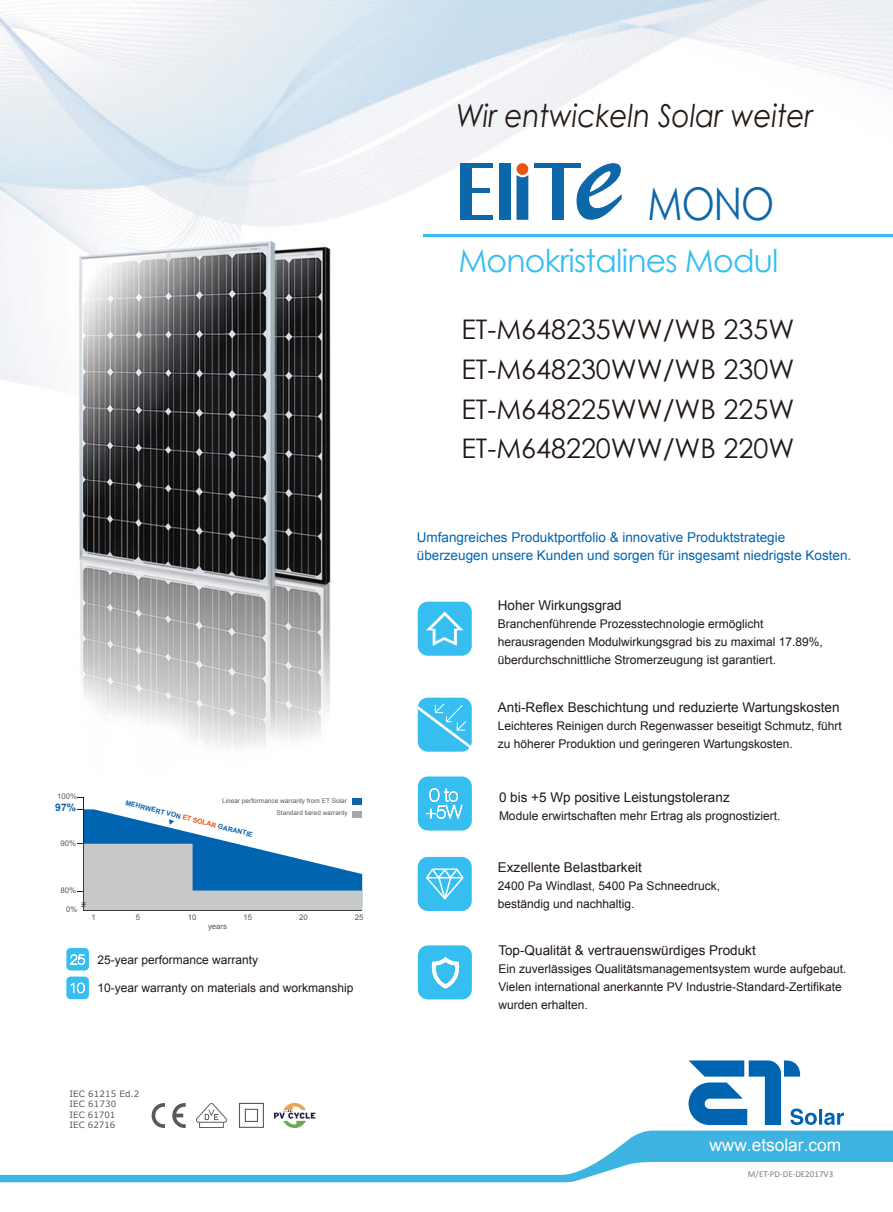
<style>
.page{position:relative;width:893px;height:1212px;background:#fff}
.page>*{position:absolute;margin:0;border:0;box-sizing:border-box;transform-origin:0 0}
.t1{font:45px "Century Gothic";color:#0d67a9;scale:.85 1}
.t2{font:italic 31.5px "Century Gothic";color:#241a16;scale:.88 1}
.t3{font:31.5px "Century Gothic";letter-spacing:-.025em;color:#37bef0}
.t4{font:27px/39.8px "Century Gothic";color:#221815;text-align:justify}
.t5{font:17.25px "Arial";color:#fff}
.t6{font:13.5px "Arial";color:#221815}
.t7{font:13.5px/18px "Arial";color:#0064b1}
.t8{font:12px/18px "Arial";color:#221815}
.t9{font:700 10.35px "Arial";color:#0f64a9}
.t10{font:9px "Calibri";color:#7d7d7d}
.t11{font:8.7px/10.5px "Verdana";letter-spacing:.01em;color:#585a5c}
.t12{font:7.8px "Arial";color:#585a5b}
.t13{font:700 6.75px "Arial";color:#0f64a9}
.t14{font:6.45px/12px "Arial";color:#585a5b;text-align:right}
.s1{color:#ea5514}
.s2{font-family:"Context Reprise Light S Si";font-weight:200;font-size:13.65px;color:#fff}
</style>
<div class="page">
<img style="left:0;top:0;width:893px;height:1183px">
<svg style="left:196px;top:1103px;width:31px;height:25px"></svg>
<svg style="left:152px;top:1103px;width:34px;height:25px"></svg>
<svg style="left:274px;top:1103px;width:41px;height:25px"></svg>
<svg style="left:239px;top:1103px;width:25px;height:25px"></svg>
<svg style="left:0;top:1130px;width:893px;height:52px"></svg>
<hr style="left:534px;top:163px;width:47px;height:4px;background:#0d67a9">
<hr style="left:460px;top:163px;width:33px;height:4px;background:#0d67a9">
<div style="left:517px;top:163px;width:11px;height:12px;background:#ea5514;border-radius:50%"></div>
<div style="left:499px;top:163px;width:11px;height:57px;background:#0d67a9"></div>
<div style="left:552px;top:164px;width:11px;height:56px;background:#0d67a9"></div>
<hr style="left:460px;top:216px;width:33px;height:4px;background:#0d67a9">
<div style="left:460px;top:163px;width:12px;height:57px;background:#0d67a9"></div>
<hr style="left:460px;top:188px;width:30px;height:4px;background:#0d67a9">
<svg style="left:577px;top:163px;width:45px;height:57px"></svg>
<svg style="left:516px;top:175px;width:12px;height:45px"></svg>
<hr style="left:423px;top:234px;width:470px;height:3px;background:#37bef0">
<div style="left:418px;top:945px;width:54px;height:54px;background:#37bef0;border-radius:10px"></div>
<svg style="left:431px;top:957px;width:29px;height:31px"></svg>
<div style="left:418px;top:776px;width:54px;height:54px;background:#37bef0;border-radius:10px"></div>
<svg style="left:426px;top:788px;width:37px;height:31px"></svg>
<div style="left:418px;top:602px;width:54px;height:54px;background:#37bef0;border-radius:10px"></div>
<svg style="left:426px;top:611px;width:38px;height:35px"></svg>
<div style="left:418px;top:698px;width:54px;height:54px;background:#37bef0;border-radius:10px"></div>
<svg style="left:418px;top:703px;width:53px;height:45px"></svg>
<div style="left:418px;top:857px;width:54px;height:54px;background:#37bef0;border-radius:10px"></div>
<svg style="left:426px;top:868px;width:38px;height:32px"></svg>
<div style="left:66px;top:976px;width:23px;height:23px;background:#37bef0;border-radius:4px"></div>
<svg style="left:71px;top:982px;width:14px;height:11px"></svg>
<div style="left:66px;top:948px;width:23px;height:22px;background:#37bef0;border-radius:4px"></div>
<svg style="left:70px;top:954px;width:15px;height:11px"></svg>
<hr style="left:83px;top:910px;width:279px;height:1px;background:#221e1f">
<hr style="left:83px;top:797px;width:1px;height:113px;background:#221e1f">
<div style="left:352px;top:799px;width:10px;height:6px;background:#0f64a9"></div>
<svg style="left:77px;top:809px;width:285px;height:101px"></svg>
<svg style="left:688px;top:1060px;width:156px;height:65px"></svg>
<p class="t12" style="left:57px;top:791px;width:21px">100%</p>
<p class="t9" style="left:55px;top:800px;width:22px">97%</p>
<p class="t12" style="left:61px;top:838px;width:17px">90%</p>
<p class="t14" style="left:222px;top:795px;width:127px">Linear performance warranty from ET Solar<br>Standard tiered warranty</p>
<p class="t13" style="left:127px;top:798px;width:132px;rotate:14deg">MEHRWERT VON <span class="s1">ET SOLAR</span> GARANTIE</p>
<p class="t12" style="left:61px;top:885px;width:17px">80%</p>
<p class="t12" style="left:66px;top:904px;width:13px">0%</p>
<p class="t12" style="left:92px;top:912px;width:6px">1</p>
<p class="t12" style="left:136px;top:912px;width:6px">5</p>
<p class="t12" style="left:188px;top:912px;width:10px">10</p>
<p class="t12" style="left:244px;top:912px;width:10px">15</p>
<p class="t12" style="left:299px;top:912px;width:10px">20</p>
<p class="t12" style="left:355px;top:912px;width:10px">25</p>
<p class="t12" style="left:208px;top:921px;width:21px">years</p>
<p class="t8" style="left:70px;top:950px;width:190px"><span class="s2">25</span> 25-year performance warranty</p>
<p class="t8" style="left:70px;top:979px;width:285px"><span class="s2">10</span> 10-year warranty on materials and workmanship</p>
<p class="t11" style="left:70px;top:1088px;width:71px">IEC 61215 Ed.2<br>IEC 61730<br>IEC 61701<br>IEC 62716</p>
<h2 class="t2" style="left:456px;top:94px;width:407px">Wir entwickeln Solar weiter</h2>
<h1 class="t1" style="left:648px;top:172px;width:151px">MONO</h1>
<h2 class="t3" style="left:458px;top:239px;width:322px">Monokristalines Modul</h2>
<h3 class="t4" style="left:461px;top:309px;width:334px">ET-M648235WW/WB 235W ET-M648230WW/WB 230W ET-M648225WW/WB 225W ET-M648220WW/WB 220W</h3>
<p class="t7" style="left:417px;top:528px;width:436px">Umfangreiches Produktportfolio &amp; innovative Produktstrategie überzeugen unsere Kunden und sorgen für insgesamt niedrigste Kosten.</p>
<p class="t6" style="left:498px;top:596px;width:125px">Hoher Wirkungsgrad</p>
<p class="t8" style="left:498px;top:615px;width:326px">Branchenführende Prozesstechnologie ermöglicht herausragenden Modulwirkungsgrad bis zu maximal 17.89%, überdurchschnittliche Stromerzeugung ist garantiert.</p>
<p class="t6" style="left:498px;top:699px;width:343px">Anti-Reflex Beschichtung und reduzierte Wartungskosten</p>
<p class="t8" style="left:498px;top:717px;width:345px">Leichteres Reinigen durch Regenwasser beseitigt Schmutz, führt zu höherer Produktion und geringeren Wartungskosten.</p>
<p class="t6" style="left:499px;top:788px;width:232px">0 bis +5 Wp positive Leistungstoleranz</p>
<p class="t8" style="left:499px;top:806px;width:283px">Module erwirtschaften mehr Ertrag als prognostiziert.</p>
<p class="t6" style="left:498px;top:858px;width:146px">Exzellente Belastbarkeit</p>
<p class="t8" style="left:498px;top:877px;width:224px">2400 Pa Windlast, 5400 Pa Schneedruck, beständig und nachhaltig.</p>
<p class="t6" style="left:498px;top:941px;width:259px">Top-Qualität &amp; vertrauenswürdiges Produkt</p>
<p class="t8" style="left:498px;top:959px;width:350px">Ein zuverlässiges Qualitätsmanagementsystem wurde aufgebaut.<br>Vielen international anerkannte PV Industrie-Standard-Zertifikate wurden erhalten.</p>
<h3 class="t5" style="left:709px;top:1134px;width:133px">www.etsolar.com</h3>
<p class="t10" style="left:748px;top:1168px;width:87px">M/ET-PD-DE-DE2017V3</p>
</div>
